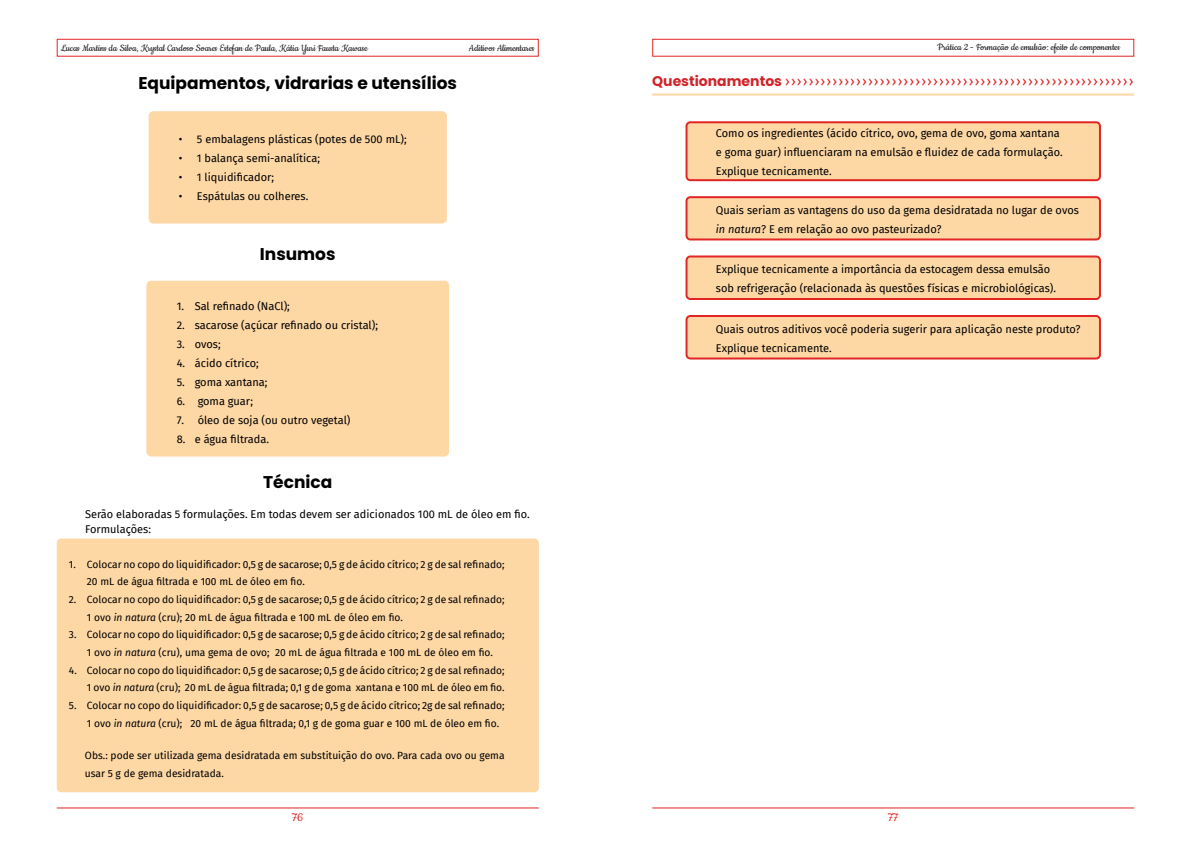
<style>
.page{position:relative;width:1191px;height:842px;background:#fff}
.page>*{position:absolute;margin:0;border:0;box-sizing:border-box;transform-origin:0 0}
.t1{font:700 17px "Poppins";color:#000001}
.t2{font:14px "Fira Sans";color:#e22525}
.t3{font:14px "Cookie";color:#e22525}
.t4{font:11px/19px "Fira Sans";color:#000001}
.t5{font:11px "Cookie";color:#231f20}
.t6{font:10.2px/17.7px "Fira Sans";color:#000001}
.s1{font-style:italic}
.s2{font-family:"Poppins";font-weight:700;color:#d1232a}
</style>
<div class="page">
<div style="left:652px;top:39px;width:482px;height:18px;border:1px solid #e22525"></div>
<div style="left:57px;top:39px;width:482px;height:18px;border:1px solid #e22525"></div>
<hr style="left:652px;top:807px;width:482px;height:1px;background:#e22525">
<hr style="left:57px;top:807px;width:482px;height:1px;background:#e22525">
<div style="left:150px;top:112px;width:296px;height:111px;background:#fdd7a4;border-radius:4px"></div>
<div style="left:149px;top:111px;width:298px;height:113px;border:2px solid #fdd7a4;border-radius:4px"></div>
<div style="left:147px;top:282px;width:301px;height:173px;background:#fdd7a4;border-radius:4px"></div>
<div style="left:146px;top:281px;width:303px;height:175px;border:2px solid #fdd7a4;border-radius:4px"></div>
<div style="left:58px;top:539px;width:480px;height:252px;background:#fdd7a4;border-radius:4px"></div>
<div style="left:57px;top:538px;width:482px;height:254px;border:2px solid #fdd7a4;border-radius:4px"></div>
<div style="left:686px;top:122px;width:414px;height:58px;background:#fdd7a4;border-radius:4px"></div>
<div style="left:685px;top:121px;width:416px;height:60px;border:2px solid #e22525;border-radius:4px"></div>
<div style="left:686px;top:197px;width:414px;height:42px;background:#fdd7a4;border-radius:4px"></div>
<div style="left:685px;top:196px;width:416px;height:44px;border:2px solid #e22525;border-radius:4px"></div>
<div style="left:686px;top:256px;width:414px;height:43px;background:#fdd7a4;border-radius:4px"></div>
<div style="left:685px;top:255px;width:416px;height:45px;border:2px solid #e22525;border-radius:4px"></div>
<div style="left:686px;top:316px;width:414px;height:42px;background:#fdd7a4;border-radius:4px"></div>
<div style="left:685px;top:315px;width:416px;height:44px;border:2px solid #e22525;border-radius:4px"></div>
<hr style="left:652px;top:94px;width:482px;height:2px;background:#fdd7a4">
<p class="t5" style="left:61px;top:42px;width:308px">Lucas Martins da Silva, Krystal Cardoso Soares Estefan de Paula, Kátia Yuri Fausta Kawase</p>
<p class="t5" style="left:469px;top:42px;width:67px">Aditivos Alimentares</p>
<h1 class="t1" style="left:138px;top:73px;width:320px">Equipamentos, vidrarias e utensílios</h1>
<p class="t4" style="left:179px;top:129px;width:229px">• 5 embalagens plásticas (potes de 500 mL);</p>
<p class="t4" style="left:179px;top:148px;width:143px">• 1 balança semi-analítica;</p>
<p class="t4" style="left:179px;top:167px;width:97px">• 1 liquidificador;</p>
<p class="t4" style="left:179px;top:186px;width:131px">• Espátulas ou colheres.</p>
<h1 class="t1" style="left:260px;top:244px;width:77px">Insumos</h1>
<p class="t4" style="left:177px;top:297px;width:115px">1. Sal refinado (NaCl);</p>
<p class="t4" style="left:177px;top:316px;width:203px">2. sacarose (açúcar refinado ou cristal);</p>
<p class="t4" style="left:177px;top:335px;width:45px">3. ovos;</p>
<p class="t4" style="left:177px;top:354px;width:84px">4. ácido cítrico;</p>
<p class="t4" style="left:177px;top:373px;width:92px">5. goma xantana;</p>
<p class="t4" style="left:177px;top:392px;width:78px">6. goma guar;</p>
<p class="t4" style="left:177px;top:411px;width:175px">7. óleo de soja (ou outro vegetal)</p>
<p class="t4" style="left:177px;top:430px;width:94px">8. e água filtrada.</p>
<h1 class="t1" style="left:263px;top:472px;width:71px">Técnica</h1>
<p class="t4" style="left:85px;top:506px;width:446px;line-height:15px">Serão elaboradas 5 formulações. Em todas devem ser adicionados 100 mL de óleo em fio.<br>Formulações:</p>
<p class="t6" style="left:87px;top:555px;width:419px;text-indent:-18px">1. Colocar no copo do liquidificador: 0,5 g de sacarose; 0,5 g de ácido cítrico; 2 g de sal refinado;<br>20 mL de água filtrada e 100 mL de óleo em fio.</p>
<p class="t6" style="left:87px;top:590px;width:419px;text-indent:-18px">2. Colocar no copo do liquidificador: 0,5 g de sacarose; 0,5 g de ácido cítrico; 2 g de sal refinado;<br>1 ovo <span class="s1">in natura</span> (cru); 20 mL de água filtrada e 100 mL de óleo em fio.</p>
<p class="t6" style="left:87px;top:626px;width:419px;text-indent:-18px">3. Colocar no copo do liquidificador: 0,5 g de sacarose; 0,5 g de ácido cítrico; 2 g de sal refinado;<br>1 ovo <span class="s1">in natura</span> (cru), uma gema de ovo; 20 mL de água filtrada e 100 mL de óleo em fio.</p>
<p class="t6" style="left:69px;top:661px;width:437px;text-align:right">4. Colocar no copo do liquidificador: 0,5 g de sacarose; 0,5 g de ácido cítrico; 2 g de sal refinado;<br>1 ovo <span class="s1">in natura</span> (cru); 20 mL de água filtrada; 0,1 g de goma xantana e 100 mL de óleo em fio.</p>
<p class="t6" style="left:87px;top:696px;width:419px;text-indent:-18px">5. Colocar no copo do liquidificador: 0,5 g de sacarose; 0,5 g de ácido cítrico; 2g de sal refinado;<br>1 ovo <span class="s1">in natura</span> (cru); 20 mL de água filtrada; 0,1 g de goma guar e 100 mL de óleo em fio.</p>
<p class="t6" style="left:85px;top:747px;width:421px">Obs.: pode ser utilizada gema desidratada em substituição do ovo. Para cada ovo ou gema usar 5 g de gema desidratada.</p>
<h2 class="t3" style="left:292px;top:810px;width:13px">76</h2>
<p class="t5" style="left:937px;top:41px;width:184px">Prática 2 - Formação de emulsão: efeito de componentes</p>
<h2 class="t2" style="left:652px;top:70px;width:483px"><span class="s2">Questionamentos</span> ›››››››››››››››››››››››››››››››››››››››››››››››››››››››››››</h2>
<p class="t4" style="left:716px;top:124px;width:348px">Como os ingredientes (ácido cítrico, ovo, gema de ovo, goma xantana e goma guar) influenciaram na emulsão e fluidez de cada formulação.<br>Explique tecnicamente.</p>
<p class="t4" style="left:716px;top:200px;width:364px">Quais seriam as vantagens do uso da gema desidratada no lugar de ovos <span class="s1">in natura</span>? E em relação ao ovo pasteurizado?</p>
<p class="t4" style="left:716px;top:260px;width:342px">Explique tecnicamente a importância da estocagem dessa emulsão sob refrigeração (relacionada às questões físicas e microbiológicas).</p>
<p class="t4" style="left:716px;top:319px;width:366px">Quais outros aditivos você poderia sugerir para aplicação neste produto?<br>Explique tecnicamente.</p>
<h2 class="t3" style="left:888px;top:810px;width:11px">77</h2>
</div>
